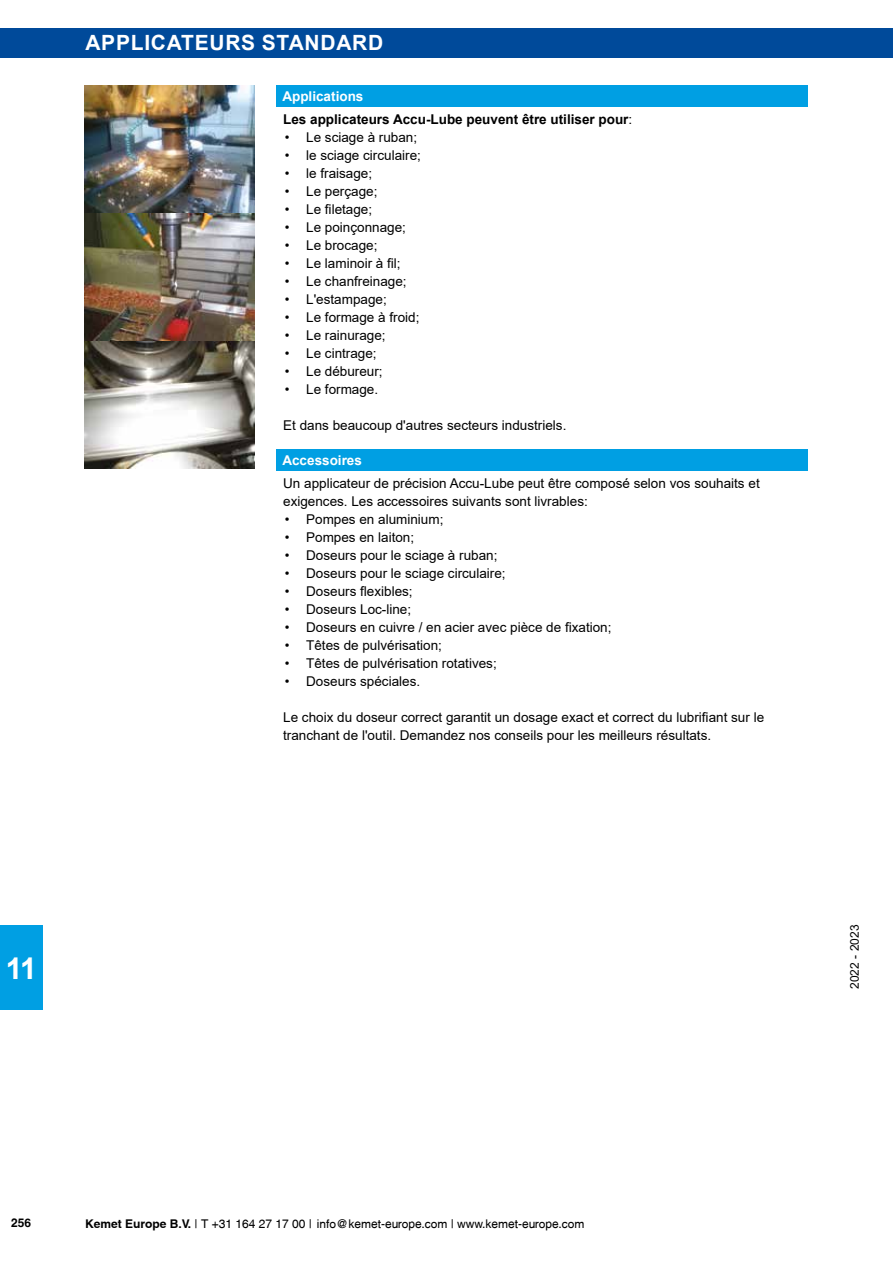
<style>
.page{position:relative;width:893px;height:1263px;background:#fff}
.page>*{position:absolute;margin:0;border:0;box-sizing:border-box;transform-origin:0 0}
.t1{font:700 30px "Arial";color:#fff}
.t2{font:700 21px "Arial";letter-spacing:.035em;color:#fff}
.t3{font:13.5px/18px "Arial";color:#000}
.t4{font:700 13.5px/23.1px "Arial";color:#000}
.t5{font:700 13.5px "Arial";color:#fff}
.t6{font:12px "Swansea";color:#000}
.t7{font:12px "Arial";color:#000}
.t8{font:700 12px "Swansea";color:#000}
.s1{color:#fff}
.s2{font-weight:400}
.s3{font-weight:700}
</style>
<div class="page">
<div style="left:0;top:28px;width:893px;height:29px;background:#004a9a"></div>
<div style="left:0;top:926px;width:43px;height:84px;background:#009fe3"></div>
<div style="left:276px;top:85px;width:532px;height:22px;background:#009fe3"></div>
<div style="left:276px;top:449px;width:532px;height:22px;background:#009fe3"></div>
<img style="left:84px;top:85px;width:170px;height:384px">
<h2 class="t2" style="left:85px;top:28px;width:299px">Applicateurs standard</h2>
<p class="t4" style="left:282px;top:85px;width:351px"><span class="s1">Applications<br></span>Les applicateurs Accu-Lube peuvent être utiliser pour<span class="s2">:</span></p>
<p class="t3" style="left:285px;top:128px;width:134px">• Le sciage à ruban;</p>
<p class="t3" style="left:285px;top:146px;width:138px">• le sciage circulaire;</p>
<p class="t3" style="left:285px;top:164px;width:89px">• le fraisage;</p>
<p class="t3" style="left:285px;top:182px;width:94px">• Le perçage;</p>
<p class="t3" style="left:285px;top:200px;width:89px">• Le filetage;</p>
<p class="t3" style="left:285px;top:218px;width:123px">• Le poinçonnage;</p>
<p class="t3" style="left:285px;top:236px;width:94px">• Le brocage;</p>
<p class="t3" style="left:285px;top:254px;width:117px">• Le laminoir à fil;</p>
<p class="t3" style="left:285px;top:272px;width:123px">• Le chanfreinage;</p>
<p class="t3" style="left:285px;top:290px;width:103px">• L'estampage;</p>
<p class="t3" style="left:285px;top:308px;width:136px">• Le formage à froid;</p>
<p class="t3" style="left:285px;top:326px;width:102px">• Le rainurage;</p>
<p class="t3" style="left:285px;top:344px;width:93px">• Le cintrage;</p>
<p class="t3" style="left:285px;top:362px;width:99px">• Le débureur;</p>
<p class="t3" style="left:285px;top:380px;width:95px">• Le formage.</p>
<p class="t3" style="left:283px;top:416px;width:285px">Et dans beaucoup d'autres secteurs industriels.</p>
<p class="t5" style="left:282px;top:451px;width:81px">Accessoires</p>
<p class="t3" style="left:283px;top:474px;width:478px">Un applicateur de précision Accu-Lube peut être composé selon vos souhaits et exigences. Les accessoires suivants sont livrables:</p>
<p class="t3" style="left:285px;top:510px;width:160px">• Pompes en aluminium;</p>
<p class="t3" style="left:285px;top:528px;width:131px">• Pompes en laiton;</p>
<p class="t3" style="left:285px;top:546px;width:214px">• Doseurs pour le sciage à ruban;</p>
<p class="t3" style="left:285px;top:564px;width:222px">• Doseurs pour le sciage circulaire;</p>
<p class="t3" style="left:285px;top:582px;width:129px">• Doseurs flexibles;</p>
<p class="t3" style="left:285px;top:600px;width:128px">• Doseurs Loc-line;</p>
<p class="t3" style="left:285px;top:618px;width:328px">• Doseurs en cuivre / en acier avec pièce de fixation;</p>
<p class="t3" style="left:285px;top:636px;width:159px">• Têtes de pulvérisation;</p>
<p class="t3" style="left:285px;top:654px;width:213px">• Têtes de pulvérisation rotatives;</p>
<p class="t3" style="left:285px;top:672px;width:137px">• Doseurs spéciales.</p>
<p class="t3" style="left:283px;top:708px;width:482px">Le choix du doseur correct garantit un dosage exact et correct du lubrifiant sur le tranchant de l'outil. Demandez nos conseils pour les meilleurs résultats.</p>
<h1 class="t1" style="left:6px;top:947px;width:32px">11</h1>
<p class="t7" style="left:846px;top:989px;width:66px;rotate:-90deg">2022 - 2023</p>
<p class="t8" style="left:11px;top:1215px;width:22px">256</p>
<p class="t6" style="left:85px;top:1216px;width:501px"><span class="s3">Kemet Europe B.V.</span> | T +31 164 27 17 00 | info@kemet-europe.com | www.kemet-europe.com</p>
</div>
